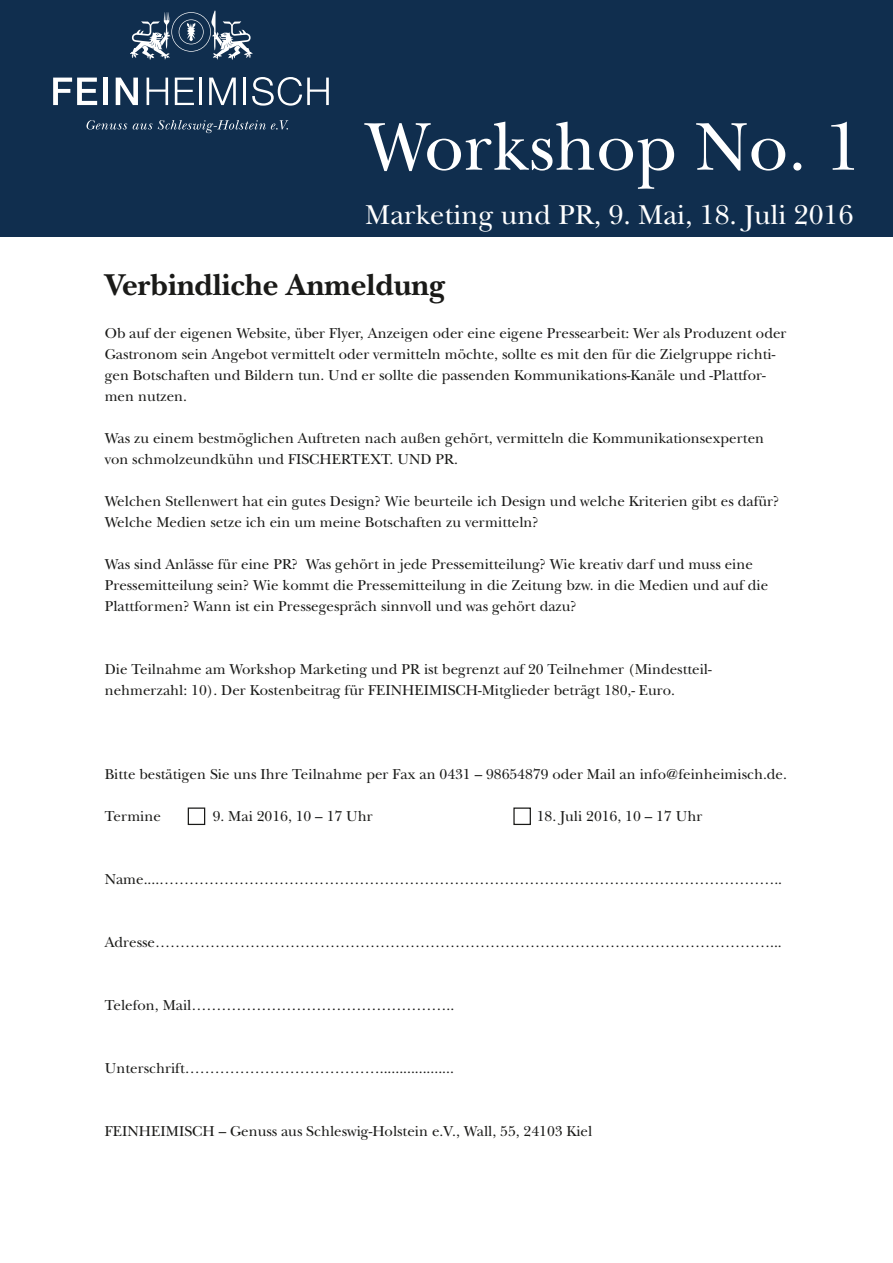
<style>
.page{position:relative;width:893px;height:1263px;background:#fff}
.page>*{position:absolute;margin:0;border:0;box-sizing:border-box;transform-origin:0 0}
.t1{font:70.5px "New Baskerville";color:#fff}
.t2{font:700 31.5px "New Baskerville";color:#1a1a18}
.t3{font:28.5px "New Baskerville";color:#fff}
.t4{font:15px/21px "New Baskerville";color:#1a1a18}
</style>
<div class="page">
<div style="left:0;top:0;width:893px;height:236px;background:#102e4e"></div>
<svg style="left:53px;top:78px;width:44px;height:27px"></svg>
<div style="left:103px;top:78px;width:5px;height:27px;background:#fff"></div>
<svg style="left:116px;top:78px;width:22px;height:27px"></svg>
<svg style="left:147px;top:78px;width:21px;height:27px"></svg>
<svg style="left:175px;top:78px;width:19px;height:27px"></svg>
<hr style="left:199px;top:78px;width:3px;height:27px;background:#fff">
<svg style="left:209px;top:78px;width:27px;height:27px"></svg>
<hr style="left:243px;top:78px;width:3px;height:27px;background:#fff">
<svg style="left:252px;top:77px;width:77px;height:29px"></svg>
<svg style="left:87px;top:120px;width:40px;height:10px"></svg>
<svg style="left:133px;top:120px;width:155px;height:13px"></svg>
<svg style="left:130px;top:10px;width:123px;height:50px"></svg>
<div style="left:188px;top:807px;width:17px;height:18px;border:1px solid #1a1a18"></div>
<div style="left:513px;top:807px;width:18px;height:18px;border:1px solid #1a1a18"></div>
<h1 class="t1" style="left:365px;top:104px;width:498px">Workshop No. 1</h1>
<h3 class="t3" style="left:365px;top:197px;width:489px">Marketing und PR, 9. Mai, 18. Juli 2016</h3>
<h2 class="t2" style="left:105px;top:267px;width:342px">Verbindliche Anmeldung</h2>
<p class="t4" style="left:105px;top:322px;width:683px">Ob auf der eigenen Website, über Flyer, Anzeigen oder eine eigene Pressearbeit: Wer als Produzent oder Gastronom sein Angebot vermittelt oder vermitteln möchte, sollte es mit den für die Zielgruppe richti&shy;gen Botschaften und Bildern tun. Und er sollte die passenden Kommunikations-Kanäle und -Plattfor&shy;men nutzen.</p>
<p class="t4" style="left:105px;top:427px;width:661px">Was zu einem bestmöglichen Auftreten nach außen gehört, vermitteln die Kommunikationsexperten von schmolzeundkühn und FISCHERTEXT. UND PR.</p>
<p class="t4" style="left:105px;top:490px;width:676px">Welchen Stellenwert hat ein gutes Design? Wie beurteile ich Design und welche Kriterien gibt es dafür?<br>Welche Medien setze ich ein um meine Botschaften zu vermitteln?</p>
<p class="t4" style="left:105px;top:553px;width:665px">Was sind Anlässe für eine PR? Was gehört in jede Pressemitteilung? Wie kreativ darf und muss eine<br>Pressemitteilung sein? Wie kommt die Pressemitteilung in die Zeitung bzw. in die Medien und auf die<br>Plattformen? Wann ist ein Pressegespräch sinnvoll und was gehört dazu?</p>
<p class="t4" style="left:105px;top:658px;width:609px">Die Teilnahme am Workshop Marketing und PR ist begrenzt auf 20 Teilnehmer (Mindestteil&shy;nehmerzahl: 10). Der Kostenbeitrag für FEINHEIMISCH-Mitglieder beträgt 180,- Euro.</p>
<p class="t4" style="left:105px;top:763px;width:684px">Bitte bestätigen Sie uns Ihre Teilnahme per Fax an 0431 – 98654879 oder Mail an info@feinheimisch.de.</p>
<p class="t4" style="left:105px;top:805px;width:58px">Termine</p>
<p class="t4" style="left:213px;top:805px;width:162px">9. Mai 2016, 10 – 17 Uhr</p>
<p class="t4" style="left:537px;top:805px;width:167px">18. Juli 2016, 10 – 17 Uhr</p>
<p class="t4" style="left:105px;top:868px;width:679px">Name....……………………………………………………………………………………………………………..</p>
<p class="t4" style="left:105px;top:931px;width:679px">Adresse……………………………………………………………………………………………………………...</p>
<p class="t4" style="left:105px;top:994px;width:351px">Telefon, Mail……………………………………………..</p>
<p class="t4" style="left:105px;top:1057px;width:351px">Unterschrift…………………………………...................</p>
<p class="t4" style="left:105px;top:1120px;width:489px">FEINHEIMISCH – Genuss aus Schleswig-Holstein e.V., Wall, 55, 24103 Kiel</p>
</div>
